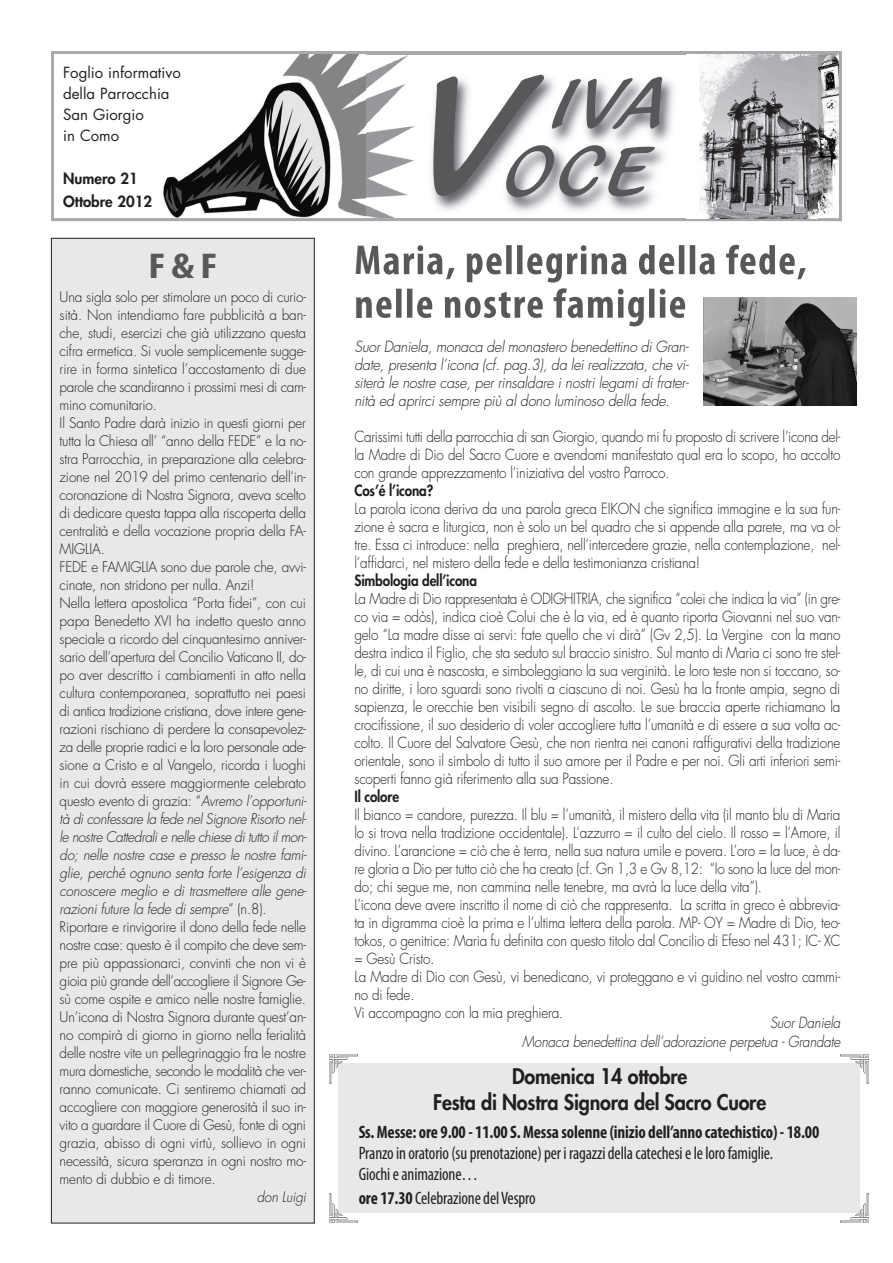
<style>
.page{position:relative;width:893px;height:1263px;background:#fff}
.page>*{position:absolute;margin:0;border:0;box-sizing:border-box;transform-origin:0 0}
.t1{font:180px "Blacklight D";color:#57585a}
.t2{font:75px/67.5px "Blacklight D";letter-spacing:.065em;color:#57585a;text-align:right}
.t3{font:700 condensed 36px "Myriad Pro";color:#57585a;scale:1.2 1}
.t4{font:800 21px/25.5px "Futura";letter-spacing:-.01em;color:#231f20;text-align:center;scale:.94 1}
.t5{font:condensed 18px/21px "Myriad Pro";letter-spacing:-.01em;color:#231f20;scale:.95 1}
.t6{font:700 condensed 18px "Myriad Pro";letter-spacing:-.01em;color:#231f20;scale:.95 1}
.t7{font:300 15px/18px "Futura";letter-spacing:-.015em;color:#231f20;text-align:justify;scale:.9 1}
.t8{font:italic 300 15px/18px "Futura";letter-spacing:-.015em;color:#231f20;text-align:justify;scale:.95 1}
.t9{font:italic 300 15px/18px "Futura";letter-spacing:-.015em;color:#231f20;text-align:right;scale:.9 1}
.t10{font:15px/21px "Futura";color:#231f20}
.t11{font:800 15px "Futura";letter-spacing:-.01em;color:#231f20;scale:.9 1}
.t12{font:800 15px/22.5px "Futura";letter-spacing:-.01em;color:#231f20}
.t13{font:300 14.25px/18px "Futura";letter-spacing:-.015em;color:#231f20;scale:.95 1}
.t14{font:italic 300 14.25px "Futura";letter-spacing:-.01em;color:#231f20;scale:.95 1}
.s1{font-style:italic}
.s2{font-weight:700}
</style>
<div class="page">
<img style="left:163px;top:55px;width:203px;height:162px">
<img style="left:818px;top:55px;width:20px;height:159px">
<div style="left:51px;top:51px;width:791px;height:170px;border:3px solid #a8a9ad"></div>
<div style="left:51px;top:238px;width:263px;height:985px;background:#e7e8e9"></div>
<img style="left:366px;top:51px;width:452px;height:268px">
<img style="left:366px;top:54px;width:63px;height:164px">
<img style="left:687px;top:55px;width:131px;height:163px">
<img style="left:366px;top:245px;width:231px;height:38px">
<img style="left:366px;top:288px;width:247px;height:30px">
<img style="left:703px;top:297px;width:153px;height:109px">
<div style="left:339px;top:1063px;width:521px;height:150px;background:#e7e8e9"></div>
<img style="left:329px;top:1055px;width:29px;height:28px">
<img style="left:840px;top:1055px;width:29px;height:28px">
<img style="left:840px;top:1193px;width:29px;height:29px">
<img style="left:329px;top:1193px;width:29px;height:29px">
<p class="t10" style="left:63px;top:63px;width:119px">Foglio informativo della Parrocchia<br>San Giorgio<br>in Como</p>
<p class="t12" style="left:63px;top:169px;width:91px">Numero 21<br>Ottobre 2012</p>
<h3 class="t3" style="left:148px;top:253px;width:59px">F&amp;F</h3>
<p class="t13" style="left:60px;top:289px;width:262px">Una sigla solo per stimolare un poco di curio&shy;sità. Non intendiamo fare pubblicità a ban&shy;che, studi, esercizi che già utilizzano questa cifra ermetica. Si vuole semplicemente sugge&shy;rire in forma sintetica l’accostamento di due parole che scandiranno i prossimi mesi di cam&shy;mino comunitario.<br>Il Santo Padre darà inizio in questi giorni per tutta la Chiesa all’ “anno della FEDE” e la no&shy;stra Parrocchia, in preparazione alla celebra&shy;zione nel 2019 del primo centenario dell’in&shy;coronazione di Nostra Signora, aveva scelto di dedicare questa tappa alla riscoperta della centralità e della vocazione propria della FA-MIGLIA.<br>FEDE e FAMIGLIA sono due parole che, avvi&shy;cinate, non stridono per nulla. Anzi!<br>Nella lettera apostolica “Porta fidei”, con cui papa Benedetto XVI ha indetto questo anno speciale a ricordo del cinquantesimo anniver&shy;sario dell’apertura del Concilio Vaticano II, do&shy;po aver descritto i cambiamenti in atto nella cultura contemporanea, soprattutto nei paesi di antica tradizione cristiana, dove intere gene&shy;razioni rischiano di perdere la consapevolez&shy;za delle proprie radici e la loro personale ade&shy;sione a Cristo e al Vangelo, ricorda i luoghi in cui dovrà essere maggiormente celebrato questo evento di grazia: “<span class="s1">Avremo l’opportuni&shy;tà di confessare la fede nel Signore Risorto nel&shy;le nostre Cattedrali e nelle chiese di tutto il mon&shy;do; nelle nostre case e presso le nostre fami&shy;glie, perché ognuno senta forte l’esigenza di conoscere meglio e di trasmettere alle gene&shy;razioni future la fede di sempre</span>” (n.8).<br>Riportare e rinvigorire il dono della fede nelle nostre case: questo è il compito che deve sem&shy;pre più appassionarci, convinti che non vi è gioia più grande dell’accogliere il Signore Ge&shy;sù come ospite e amico nelle nostre famiglie.<br>Un’icona di Nostra Signora durante quest’an&shy;no compirà di giorno in giorno nella ferialità delle nostre vite un pellegrinaggio fra le nostre mura domestiche, secondo le modalità che ver&shy;ranno comunicate. Ci sentiremo chiamati ad accogliere con maggiore generosità il suo in&shy;vito a guardare il Cuore di Gesù, fonte di ogni grazia, abisso di ogni virtù, sollievo in ogni necessità, sicura speranza in ogni nostro mo&shy;mento di dubbio e di timore.</p>
<p class="t14" style="left:257px;top:1190px;width:53px">don Luigi</p>
<h1 class="t1" style="left:418px;top:29px;width:102px">V</h1>
<h2 class="t2" style="left:505px;top:69px;width:164px">IVA<br>OCE</h2>
<p class="t8" style="left:354px;top:339px;width:354px">Suor Daniela, monaca del monastero benedettino di Gran&shy;date, presenta l’icona (cf. pag.3), da lei realizzata, che vi&shy;siterà le nostre case, per rinsaldare i nostri legami di frater&shy;nità ed aprirci sempre più al dono luminoso della fede.</p>
<p class="t7" style="left:354px;top:429px;width:541px">Carissimi tutti della parrocchia di san Giorgio, quando mi fu proposto di scrivere l’icona del&shy;la Madre di Dio del Sacro Cuore e avendomi manifestato qual era lo scopo, ho accolto con grande apprezzamento l’iniziativa del vostro Parroco.</p>
<p class="t11" style="left:354px;top:483px;width:89px">Cos’é l’icona?</p>
<p class="t7" style="left:354px;top:501px;width:541px">La parola icona deriva da una parola greca EIKON che significa immagine e la sua fun&shy;zione è sacra e liturgica, non è solo un bel quadro che si appende alla parete, ma va ol&shy;tre. Essa ci introduce: nella preghiera, nell’intercedere grazie, nella contemplazione, nel&shy;l’affidarci, nel mistero della fede e della testimonianza cristiana!</p>
<p class="t11" style="left:354px;top:573px;width:138px">Simbologia dell’icona</p>
<p class="t7" style="left:354px;top:591px;width:541px">La Madre di Dio rappresentata è ODIGHITRIA, che significa “colei che indica la via” (in gre&shy;co via = odòs), indica cioè Colui che è la via, ed è quanto riporta Giovanni nel suo van&shy;gelo “La madre disse ai servi: fate quello che vi dirà” (Gv 2,5). La Vergine con la mano destra indica il Figlio, che sta seduto sul braccio sinistro. Sul manto di Maria ci sono tre stel&shy;le, di cui una è nascosta, e simboleggiano la sua verginità. Le loro teste non si toccano, so&shy;no diritte, i loro sguardi sono rivolti a ciascuno di noi. Gesù ha la fronte ampia, segno di sapienza, le orecchie ben visibili segno di ascolto. Le sue braccia aperte richiamano la crocifissione, il suo desiderio di voler accogliere tutta l’umanità e di essere a sua volta ac&shy;colto. Il Cuore del Salvatore Gesù, che non rientra nei canoni raffigurativi della tradizione orientale, sono il simbolo di tutto il suo amore per il Padre e per noi. Gli arti inferiori semi&shy;scoperti fanno già riferimento alla sua Passione.</p>
<p class="t11" style="left:354px;top:789px;width:51px">Il colore</p>
<p class="t7" style="left:354px;top:807px;width:541px;text-align:left">Il bianco = candore, purezza. Il blu = l’umanità, il mistero della vita (il manto blu di Maria lo si trova nella tradizione occidentale). L’azzurro = il culto del cielo. Il rosso = l’Amore, il divino. L’arancione = ciò che è terra, nella sua natura umile e povera. L’oro = la luce, è da&shy;re gloria a Dio per tutto ciò che ha creato (cf. Gn 1,3 e Gv 8,12: “Io sono la luce del mon&shy;do; chi segue me, non cammina nelle tenebre, ma avrà la luce della vita”).<br>L’icona deve avere inscritto il nome di ciò che rappresenta. La scritta in greco è abbrevia&shy;ta in digramma cioè la prima e l’ultima lettera della parola. MP- OY = Madre di Dio, teo&shy;tokos, o genitrice: Maria fu definita con questo titolo dal Concilio di Efeso nel 431; IC- XC = Gesù Cristo.<br>La Madre di Dio con Gesù, vi benedicano, vi proteggano e vi guidino nel vostro cammi&shy;no di fede.<br>Vi accompagno con la mia preghiera.</p>
<p class="t9" style="left:522px;top:1015px;width:355px">Suor Daniela<br>Monaca benedettina dell’adorazione perpetua - Grandate</p>
<h3 class="t4" style="left:433px;top:1065px;width:356px">Domenica 14 ottobre<br>Festa di Nostra Signora del Sacro Cuore</h3>
<p class="t6" style="left:359px;top:1126px;width:486px">Ss.Messe: ore 9.00 - 11.00 S.Messa solenne (inizio dell’anno catechistico) - 18.00</p>
<p class="t5" style="left:359px;top:1144px;width:438px">Pranzoin oratorio(suprenotazione)per i ragazzidellacatechesielelorofamiglie.<br>Giochieanimazione…</p>
<p class="t5" style="left:359px;top:1189px;width:188px"><span class="s2">ore 17.30</span> Celebrazionedel Vespro</p>
</div>
